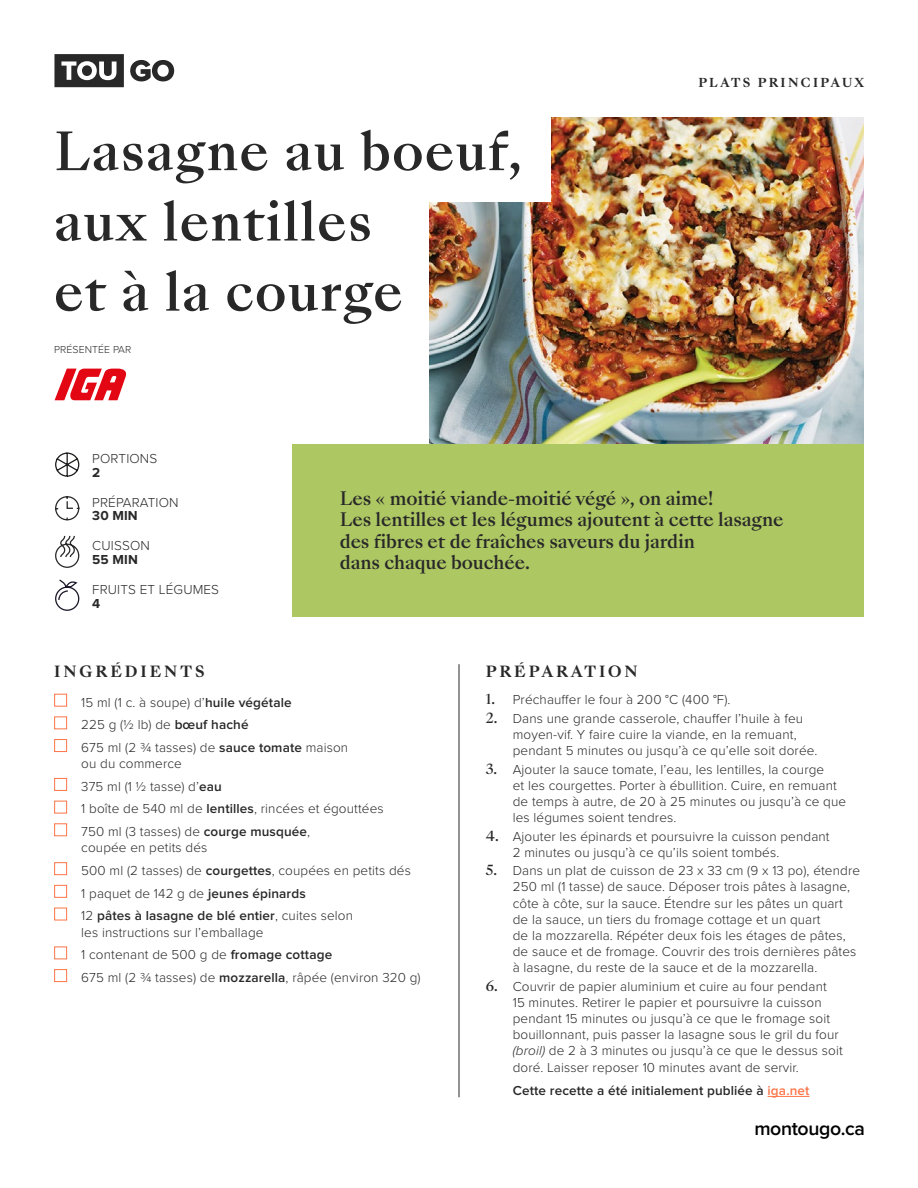
<style>
.page{position:relative;width:918px;height:1188px;background:#fff}
.page>*{position:absolute;margin:0;border:0;box-sizing:border-box;transform-origin:0 0}
.t1{font:500 51px/70.2px "Sang Bleu Kingdom";letter-spacing:.02em;color:#282828}
.t2{font:600 19.5px "Proxima Nova";letter-spacing:-.02em;color:#000}
.t3{font:500 18px/21.6px "Sang Bleu Kingdom";letter-spacing:-.01em;color:#282828}
.t4{font:700 15px "Sang Bleu Kingdom";letter-spacing:.2em;color:#282828}
.t5{font:300 13.5px/16.2px "Proxima Nova";letter-spacing:.01em;color:#282828}
.t6{font:600 13.5px "Proxima Nova";letter-spacing:.01em;color:#282828}
.t7{font:700 13.5px "Proxima Nova";letter-spacing:.01em;color:#282828}
.t8{font:700 12px "Sang Bleu Kingdom";letter-spacing:.2em;color:#282828}
.t9{font:300 10.5px "Proxima Nova";letter-spacing:.01em;color:#282828}
.s1{font-weight:600}
.s2{font-family:"Sang Bleu Kingdom";font-weight:500}
.s3{font-style:italic}
.s4{color:#fd7548}
</style>
<div class="page">
<img style="left:429px;top:117px;width:435px;height:327px">
<div style="left:54px;top:54px;width:70px;height:33px;background:#282828"></div>
<svg style="left:130px;top:60px;width:44px;height:21px"></svg>
<svg style="left:61px;top:61px;width:56px;height:19px"></svg>
<div style="left:292px;top:444px;width:572px;height:173px;background:#adc763"></div>
<hr style="left:768px;top:1096px;width:42px;height:1px;background:#fd7548">
<hr style="left:459px;top:664px;width:1px;height:433px;background:#282828">
<div style="left:54px;top:113px;width:497px;height:89px;background:#fff"></div>
<div style="left:54px;top:694px;width:13px;height:13px;border:1px solid #fd7548"></div>
<div style="left:54px;top:716px;width:13px;height:13px;border:1px solid #fd7548"></div>
<div style="left:54px;top:739px;width:13px;height:13px;border:1px solid #fd7548"></div>
<div style="left:54px;top:778px;width:13px;height:13px;border:1px solid #fd7548"></div>
<div style="left:54px;top:801px;width:13px;height:12px;border:1px solid #fd7548"></div>
<div style="left:54px;top:823px;width:13px;height:13px;border:1px solid #fd7548"></div>
<div style="left:54px;top:862px;width:13px;height:13px;border:1px solid #fd7548"></div>
<div style="left:54px;top:885px;width:13px;height:13px;border:1px solid #fd7548"></div>
<div style="left:54px;top:908px;width:13px;height:12px;border:1px solid #fd7548"></div>
<div style="left:54px;top:947px;width:13px;height:12px;border:1px solid #fd7548"></div>
<div style="left:54px;top:969px;width:13px;height:13px;border:1px solid #fd7548"></div>
<svg style="left:55px;top:369px;width:72px;height:31px"></svg>
<svg style="left:55px;top:453px;width:24px;height:24px"></svg>
<svg style="left:55px;top:496px;width:24px;height:24px"></svg>
<svg style="left:55px;top:536px;width:24px;height:32px"></svg>
<svg style="left:55px;top:580px;width:24px;height:31px"></svg>
<h1 class="t1" style="left:54px;top:118px;width:470px">Lasagne au boeuf, aux lentilles<br>et à la courge</h1>
<p class="t9" style="left:54px;top:342px;width:79px">PRÉSENTÉE PAR</p>
<p class="t8" style="left:698px;top:74px;width:167px">PLATS PRINCIPAUX</p>
<p class="t5" style="left:92px;top:450px;width:67px">PORTIONS</p>
<p class="t7" style="left:92px;top:465px;width:10px">2</p>
<p class="t5" style="left:92px;top:494px;width:88px">PRÉPARATION</p>
<p class="t7" style="left:92px;top:508px;width:47px">30 MIN</p>
<p class="t5" style="left:92px;top:537px;width:59px">CUISSON</p>
<p class="t7" style="left:92px;top:552px;width:47px">55 MIN</p>
<p class="t5" style="left:92px;top:581px;width:128px">FRUITS ET LÉGUMES</p>
<p class="t7" style="left:92px;top:595px;width:10px">4</p>
<h3 class="t3" style="left:340px;top:488px;width:445px">Les « moitié viande-moitié végé », on aime!<br>Les lentilles et les légumes ajoutent à cette lasagne des fibres et de fraîches saveurs du jardin<br>dans chaque bouchée.</h3>
<p class="t4" style="left:54px;top:661px;width:152px">INGRÉDIENTS</p>
<p class="t5" style="left:81px;top:690px;width:269px;line-height:22.6px">15 ml (1 c. à soupe) d’<span class="s1">huile végétale<br></span>225 g (½ lb) de <span class="s1">bœuf haché<br></span>675 ml (2 ¾ tasses) de <span class="s1">sauce tomate</span> maison</p>
<p class="t5" style="left:81px;top:752px;width:304px;line-height:22.6px">ou du commerce<br>375 ml (1 ½ tasse) d’<span class="s1">eau<br></span>1 boîte de 540 ml de <span class="s1">lentilles</span>, rincées et égouttées<br>750 ml (3 tasses) de <span class="s1">courge musquée</span>,</p>
<p class="t5" style="left:81px;top:836px;width:331px;line-height:22.6px">coupée en petits dés<br>500 ml (2 tasses) de <span class="s1">courgettes</span>, coupées en petits dés 1 paquet de 142 g de <span class="s1">jeunes épinards<br></span>12 <span class="s1">pâtes à lasagne de blé entier</span>, cuites selon</p>
<p class="t5" style="left:81px;top:920px;width:341px;line-height:22.6px">les instructions sur l’emballage<br>1 contenant de 500 g de <span class="s1">fromage cottage<br></span>675 ml (2 ¾ tasses) de <span class="s1">mozzarella</span>, râpée (environ 320 g)</p>
<p class="t4" style="left:486px;top:661px;width:153px">PRÉPARATION</p>
<p class="t5" style="left:486px;top:691px;width:246px"><span class="s2">1.</span> Préchauffer le four à 200 °C (400 °F).</p>
<p class="t5" style="left:513px;top:710px;width:306px;text-indent:-27px"><span class="s2">2.</span> Dans une grande casserole, chauffer l’huile à feu moyen-vif. Y faire cuire la viande, en la remuant, pendant 5 minutes ou jusqu’à ce qu’elle soit dorée.</p>
<p class="t5" style="left:513px;top:760px;width:335px;text-indent:-27px"><span class="s2">3.</span> Ajouter la sauce tomate, l’eau, les lentilles, la courge<br>et les courgettes. Porter à ébullition. Cuire, en remuant de temps à autre, de 20 à 25 minutes ou jusqu’à ce que les légumes soient tendres.</p>
<p class="t5" style="left:513px;top:827px;width:318px;text-indent:-27px"><span class="s2">4.</span> Ajouter les épinards et poursuivre la cuisson pendant<br>2 minutes ou jusqu’à ce qu’ils soient tombés.</p>
<p class="t5" style="left:513px;top:862px;width:349px;text-indent:-27px"><span class="s2">5.</span> Dans un plat de cuisson de 23 x 33 cm (9 x 13 po), étendre 250 ml (1 tasse) de sauce. Déposer trois pâtes à lasagne, côte à côte, sur la sauce. Étendre sur les pâtes un quart de la sauce, un tiers du fromage cottage et un quart<br>de la mozzarella. Répéter deux fois les étages de pâtes, de sauce et de fromage. Couvrir des trois dernières pâtes à lasagne, du reste de la sauce et de la mozzarella.</p>
<p class="t5" style="left:513px;top:977px;width:332px;text-indent:-27px"><span class="s2">6.</span> Couvrir de papier aluminium et cuire au four pendant<br>15 minutes. Retirer le papier et poursuivre la cuisson pendant 15 minutes ou jusqu’à ce que le fromage soit bouillonnant, puis passer la lasagne sous le gril du four <span class="s3">(broil)</span> de 2 à 3 minutes ou jusqu’à ce que le dessus soit doré. Laisser reposer 10 minutes avant de servir.</p>
<p class="t6" style="left:513px;top:1083px;width:298px">Cette recette a été initialement publiée à <span class="s4">iga.net</span></p>
<h2 class="t2" style="left:754px;top:1117px;width:112px">montougo.ca</h2>
</div>
